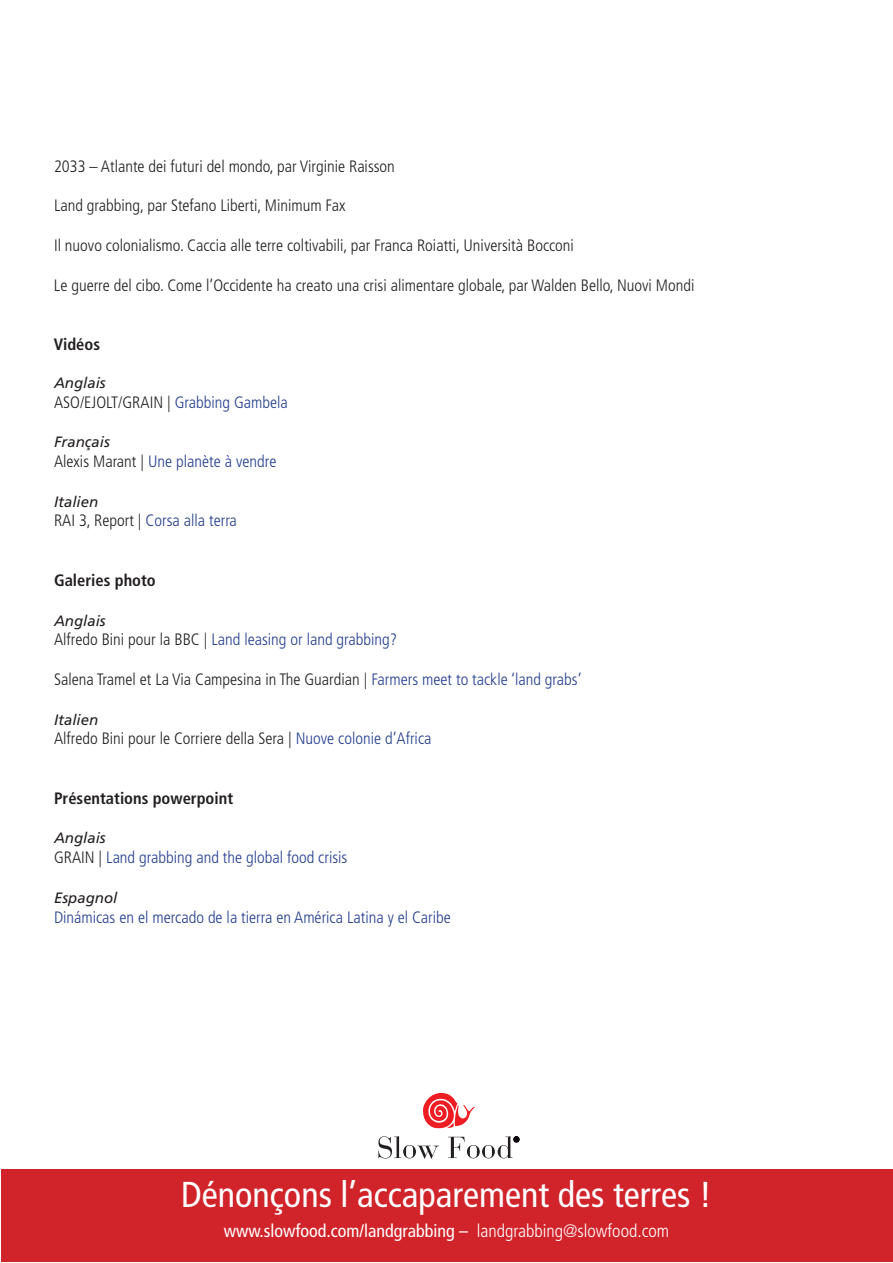
<style>
.page{position:relative;width:893px;height:1263px;background:#fff}
.page>*{position:absolute;margin:0;border:0;box-sizing:border-box;transform-origin:0 0}
.t1{font:condensed 36px "Frutiger";color:#fff}
.t2{font:condensed 18px "Frutiger";color:#fff}
.t3{font:300 condensed 16.5px "Frutiger";color:#231f20}
.t4{font:300 condensed 16.5px "Frutiger";color:#253f8e}
.t5{font:700 condensed 16.5px "Frutiger";color:#231f20}
.t6{font:italic 15px "Frutiger";color:#231f20}
.s1{color:#253f8e}
.s2{color:#231f20}
.s3{font-weight:300}
</style>
<div class="page">
<div style="left:1px;top:1169px;width:891px;height:93px;background:#d1232a"></div>
<svg style="left:423px;top:1093px;width:52px;height:36px"></svg>
<svg style="left:378px;top:1136px;width:61px;height:23px"></svg>
<svg style="left:448px;top:1136px;width:71px;height:22px"></svg>
<p class="t3" style="left:54px;top:157px;width:342px">2033 – Atlante dei futuri del mondo, par Virginie Raisson</p>
<p class="t3" style="left:54px;top:196px;width:293px">Land grabbing, par Stefano Liberti, Minimum Fax</p>
<p class="t3" style="left:54px;top:236px;width:521px">Il nuovo colonialismo. Caccia alle terre coltivabili, par Franca Roiatti, Università Bocconi</p>
<p class="t3" style="left:54px;top:276px;width:642px">Le guerre del cibo. Come l’Occidente ha creato una crisi alimentare globale, par Walden Bello, Nuovi Mondi</p>
<p class="t5" style="left:54px;top:335px;width:48px">Vidéos</p>
<p class="t6" style="left:54px;top:374px;width:53px">Anglais</p>
<p class="t3" style="left:54px;top:393px;width:235px">ASO/EJOLT/GRAIN | <span class="s1">Grabbing Gambela</span></p>
<p class="t6" style="left:54px;top:433px;width:57px">Français</p>
<p class="t4" style="left:54px;top:452px;width:224px"><span class="s2">Alexis Marant |</span> Une planète à vendre</p>
<p class="t6" style="left:54px;top:493px;width:46px">Italien</p>
<p class="t4" style="left:54px;top:511px;width:184px"><span class="s2">RAI 3, Report |</span> Corsa alla terra</p>
<p class="t5" style="left:54px;top:570px;width:103px">Galeries photo</p>
<p class="t6" style="left:54px;top:611px;width:53px">Anglais</p>
<p class="t4" style="left:54px;top:630px;width:345px"><span class="s2">Alfredo Bini pour la BBC |</span> Land leasing or land grabbing?</p>
<p class="t3" style="left:54px;top:670px;width:529px">Salena Tramel et La Via Campesina in The Guardian | <span class="s1">Farmers meet to tackle ‘land grabs’</span></p>
<p class="t6" style="left:54px;top:710px;width:46px">Italien</p>
<p class="t3" style="left:54px;top:729px;width:379px">Alfredo Bini pour le Corriere della Sera | <span class="s1">Nuove colonie d’Africa</span></p>
<p class="t5" style="left:54px;top:788px;width:181px">Présentations powerpoint</p>
<p class="t6" style="left:54px;top:829px;width:53px">Anglais</p>
<p class="t4" style="left:54px;top:848px;width:295px"><span class="s2">GRAIN |</span> Land grabbing and the global food crisis</p>
<p class="t6" style="left:54px;top:889px;width:65px">Espagnol</p>
<p class="t4" style="left:54px;top:907px;width:398px">Dinámicas en el mercado de la tierra en América Latina y el Caribe</p>
<h1 class="t1" style="left:181px;top:1173px;width:532px">Dénonçons l’accaparement des terres !</h1>
<p class="t2" style="left:224px;top:1220px;width:447px">www.slowfood.com/landgrabbing – <span class="s3">landgrabbing@slowfood.com</span></p>
</div>
